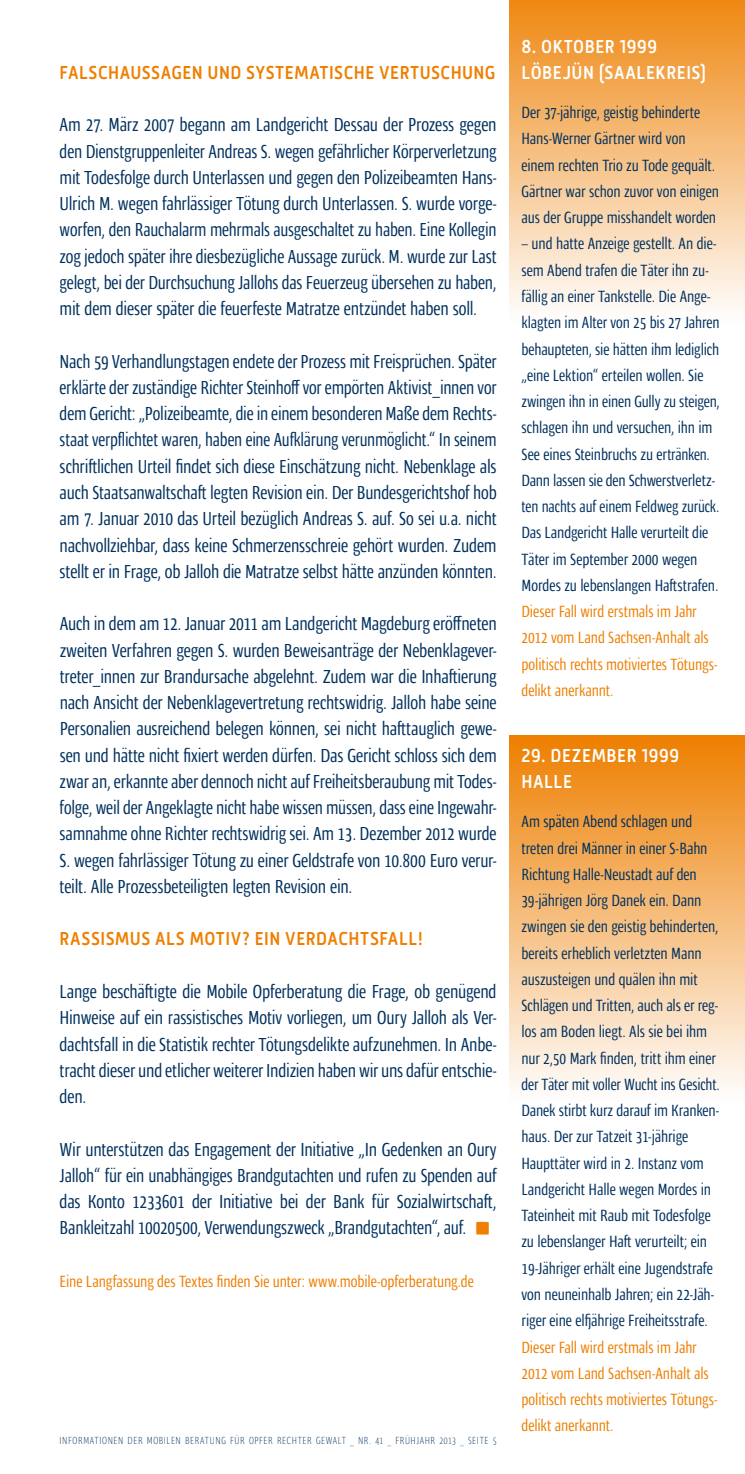
<style>
.page{position:relative;width:745px;height:1474px;background:#fff}
.page>*{position:absolute;margin:0;border:0;box-sizing:border-box;transform-origin:0 0}
.t1{font:19.25px/26.2px "Ardoise Pro Tight";letter-spacing:-.01em;color:#00305e;text-align:justify}
.t2{font:500 19.25px "Mic 32 New Rounded";letter-spacing:.025em;color:#ee7f00;scale:.9 1}
.t3{font:500 19.25px "Mic 32 New Rounded";letter-spacing:.035em;color:#fff;scale:.9 1}
.t4{font:16.62px/26.2px "Ardoise Pro Tight";letter-spacing:-.005em;color:#00305e}
.t5{font:16.62px/26.2px "Ardoise Pro Tight";letter-spacing:-.005em;color:#ee7f00}
.t6{font:200 10.5px "Ardoise Pro Tight";letter-spacing:.055em;color:#00305e}
.s1{font-size:35px;color:#ee7f00}
</style>
<div class="page">
<div style="left:508px;top:735px;width:236px;height:368px;background:linear-gradient(to bottom,#ee7f00,#fefefe)"></div>
<div style="left:508px;top:0;width:236px;height:322px;background:linear-gradient(to bottom,#ef8812,#fefdfd)"></div>
<p class="t2" style="left:60px;top:61px;width:485px">FALSCHAUSSAGEN UND SYSTEMATISCHE VERTUSCHUNG</p>
<p class="t1" style="left:60px;top:110px;width:438px">Am 27. März 2007 begann am Landgericht Dessau der Prozess gegen den Dienstgruppenleiter Andreas S. wegen gefährlicher Körperverletzung mit Todesfolge durch Unterlassen und gegen den Polizeibeamten Hans-Ulrich M. wegen fahrlässiger Tötung durch Unterlassen. S. wurde vorge&shy;worfen, den Rauchalarm mehrmals ausgeschaltet zu haben. Eine Kollegin zog jedoch später ihre diesbezügliche Aussage zurück. M. wurde zur Last gelegt, bei der Durchsuchung Jallohs das Feuerzeug übersehen zu haben, mit dem dieser später die feuerfeste Matratze entzündet haben soll.</p>
<p class="t1" style="left:60px;top:346px;width:438px">Nach 59 Verhandlungstagen endete der Prozess mit Freisprüchen. Später erklärte der zuständige Richter Steinhoff vor empörten Aktivist_innen vor dem Gericht: „Polizeibeamte, die in einem besonderen Maße dem Rechts&shy;staat verpflichtet waren, haben eine Aufklärung verunmöglicht.“ In seinem schriftlichen Urteil findet sich diese Einschätzung nicht. Nebenklage als auch Staatsanwaltschaft legten Revision ein. Der Bundesgerichtshof hob am 7. Januar 2010 das Urteil bezüglich Andreas S. auf. So sei u.a. nicht nachvollziehbar, dass keine Schmerzensschreie gehört wurden. Zudem stellt er in Frage, ob Jalloh die Matratze selbst hätte anzünden könnten.</p>
<p class="t1" style="left:60px;top:609px;width:438px">Auch in dem am 12. Januar 2011 am Landgericht Magdeburg eröffneten zweiten Verfahren gegen S. wurden Beweisanträge der Nebenklagever&shy;treter_innen zur Brandursache abgelehnt. Zudem war die Inhaftierung nach Ansicht der Nebenklagevertretung rechtswidrig. Jalloh habe seine Personalien ausreichend belegen können, sei nicht hafttauglich gewe&shy;sen und hätte nicht fixiert werden dürfen. Das Gericht schloss sich dem zwar an, erkannte aber dennoch nicht auf Freiheitsberaubung mit Todes&shy;folge, weil der Angeklagte nicht habe wissen müssen, dass eine Ingewahr&shy;samnahme ohne Richter rechtswidrig sei. Am 13. Dezember 2012 wurde S. wegen fahrlässiger Tötung zu einer Geldstrafe von 10.800 Euro verur&shy;teilt. Alle Prozessbeteiligten legten Revision ein.</p>
<p class="t2" style="left:60px;top:927px;width:37px">RASSISMUS</p>
<p class="t2" style="left:155px;top:927px;width:298px">ALS MOTIV? EIN VERDACHTSFALL!</p>
<p class="t1" style="left:60px;top:976px;width:438px">Lange beschäftigte die Mobile Opferberatung die Frage, ob genügend Hinweise auf ein rassistisches Motiv vorliegen, um Oury Jalloh als Ver&shy;dachtsfall in die Statistik rechter Tötungsdelikte aufzunehmen. In Anbe&shy;tracht dieser und etlicher weiterer Indizien haben wir uns dafür entschie&shy;den.</p>
<p class="t1" style="left:60px;top:1134px;width:438px">Wir unterstützen das Engagement der Initiative „In Gedenken an Oury Jalloh“ für ein unabhängiges Brandgutachten und rufen zu Spenden auf das Konto 1233601 der Initiative bei der Bank für Sozialwirtschaft, Bankleitzahl 10020500, Verwendungszweck „Brandgutachten“, auf.<span class="s1">■</span></p>
<p class="t5" style="left:60px;top:1266px;width:415px">Eine Langfassung des Textes finden Sie unter: www.mobile-opferberatung.de</p>
<p class="t6" style="left:60px;top:1432px;width:438px">INFORMATIONEN DER MOBILEN BERATUNG FÜR OPFER RECHTER GEWALT _ NR. 41 _ FRÜHJAHR 2013 _ SEITE 5</p>
<p class="t3" style="left:521px;top:35px;width:82px">8. OKTOBER</p>
<p class="t3" style="left:619px;top:35px;width:43px">1999</p>
<p class="t3" style="left:521px;top:61px;width:12px">LÖBEJÜ</p>
<p class="t3" style="left:582px;top:61px;width:81px">N (SAALEKREIS</p>
<p class="t3" style="left:700px;top:61px;width:8px">)</p>
<p class="t4" style="left:521px;top:98px;width:199px">Der 37-jährige, geistig behinderte Hans-Werner Gärtner wird von einem rechten Trio zu Tode gequält.<br>Gärtner war schon zuvor von einigen aus der Gruppe misshandelt worden</p>
<p class="t4" style="left:521px;top:229px;width:200px">– und hatte Anzeige gestellt. An die&shy;sem Abend trafen die Täter ihn zu&shy;fällig an einer Tankstelle. Die Ange&shy;klagten im Alter von 25 bis 27 Jahren behaupteten, sie hätten ihm lediglich „eine Lektion“ erteilen wollen. Sie zwingen ihn in einen Gully zu steigen, schlagen ihn und versuchen, ihn im See eines Steinbruchs zu ertränken.<br>Dann lassen sie den Schwerstverletz&shy;ten nachts auf einem Feldweg zurück.<br>Das Landgericht Halle verurteilt die Täter im September 2000 wegen Mordes zu lebenslangen Haftstrafen.</p>
<p class="t5" style="left:521px;top:597px;width:197px">Dieser Fall wird erstmals im Jahr<br>2012 vom Land Sachsen-Anhalt als politisch rechts motiviertes Tötungs&shy;delikt anerkannt.</p>
<p class="t3" style="left:521px;top:744px;width:80px">29. DEZEMBER</p>
<p class="t3" style="left:641px;top:744px;width:43px">1999</p>
<p class="t3" style="left:521px;top:770px;width:55px">HALLE</p>
<p class="t4" style="left:521px;top:807px;width:199px">Am späten Abend schlagen und treten drei Männer in einer S-Bahn Richtung Halle-Neustadt auf den 39-jährigen Jörg Danek ein. Dann zwingen sie den geistig behinderten, bereits erheblich verletzten Mann auszusteigen und quälen ihn mit Schlägen und Tritten, auch als er reg&shy;los am Boden liegt. Als sie bei ihm nur 2,50 Mark finden, tritt ihm einer der Täter mit voller Wucht ins Gesicht.<br>Danek stirbt kurz darauf im Kranken&shy;haus. Der zur Tatzeit 31-jährige Haupttäter wird in 2. Instanz vom Landgericht Halle wegen Mordes in Tateinheit mit Raub mit Todesfolge zu lebenslanger Haft verurteilt; ein 19-Jähriger erhält eine Jugendstrafe von neuneinhalb Jahren; ein 22-Jäh&shy;riger eine elfjährige Freiheitsstrafe.</p>
<p class="t5" style="left:521px;top:1332px;width:197px">Dieser Fall wird erstmals im Jahr<br>2012 vom Land Sachsen-Anhalt als politisch rechts motiviertes Tötungs&shy;delikt anerkannt.</p>
</div>
